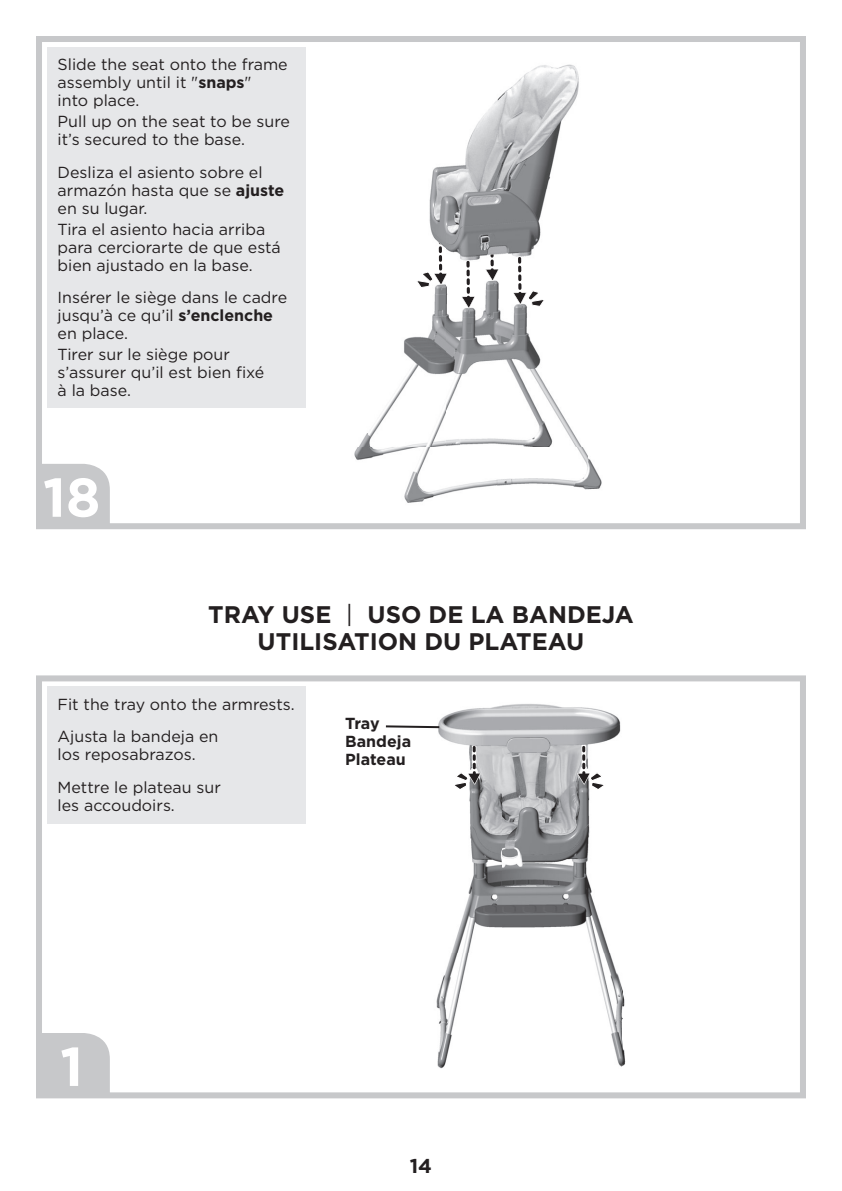
<style>
.page{position:relative;width:842px;height:1191px;background:#fff}
.page>*{position:absolute;margin:0;border:0;box-sizing:border-box;transform-origin:0 0}
.t1{font:700 54.6px "Gotham";color:#fff}
.t2{font:700 24px/27px "Gotham";color:#231f20;text-align:center}
.t3{font:700 20px "Gotham";color:#231f20}
.t4{font:16px/18px "Gotham";color:#231f20}
.t5{font:700 16px/18px "Gotham";color:#231f20}
.s1{font-weight:700}
.s2{font-weight:400}
</style>
<div class="page">
<img style="left:436px;top:704px;width:190px;height:365px">
<svg style="left:451px;top:745px;width:30px;height:46px"></svg>
<svg style="left:577px;top:744px;width:30px;height:47px"></svg>
<svg style="left:385px;top:724px;width:56px;height:5px"></svg>
<svg style="left:36px;top:1033px;width:81px;height:66px;background:#cecfd1"></svg>
<div style="left:36px;top:675px;width:770px;height:423px;border:6px solid #c7c8ca"></div>
<div style="left:47px;top:686px;width:258px;height:138px;background:#e6e7e9"></div>
<img style="left:305px;top:60px;width:297px;height:443px">
<svg style="left:461px;top:262px;width:14px;height:46px"></svg>
<svg style="left:485px;top:254px;width:14px;height:27px"></svg>
<svg style="left:513px;top:258px;width:33px;height:49px"></svg>
<svg style="left:415px;top:240px;width:32px;height:48px"></svg>
<svg style="left:36px;top:464px;width:81px;height:66px;background:#cecfd1"></svg>
<div style="left:36px;top:36px;width:770px;height:493px;border:6px solid #c7c8ca"></div>
<div style="left:47px;top:47px;width:258px;height:360px;background:#e6e7e9"></div>
<p class="t4" style="left:58px;top:57px;width:232px">Slide the seat onto the frame assembly until it "<span class="s1">snaps</span>"<br>into place.</p>
<p class="t4" style="left:58px;top:114px;width:234px">Pull up on the seat to be sure it’s secured to the base.</p>
<p class="t4" style="left:58px;top:164px;width:228px">Desliza el asiento sobre el armazón hasta que se <span class="s1">ajuste </span>en su lugar.</p>
<p class="t4" style="left:58px;top:221px;width:225px">Tira el asiento hacia arriba para cerciorarte de que está bien ajustado en la base.</p>
<p class="t4" style="left:58px;top:289px;width:231px">Insérer le siège dans le cadre jusqu’à ce qu’il <span class="s1">s’enclenche </span>en place.</p>
<p class="t4" style="left:58px;top:346px;width:208px">Tirer sur le siège pour s’assurer qu’il est bien fixé à la base.</p>
<h1 class="t1" style="left:43px;top:478px;width:59px">18</h1>
<h2 class="t2" style="left:208px;top:603px;width:427px">TRAY USE <span class="s2">|</span> USO DE LA BANDEJA<br>UTILISATION DU PLATEAU</h2>
<p class="t4" style="left:58px;top:689px;width:239px;line-height:32.4px">Fit the tray onto the armrests.<br>Ajusta la bandeja en</p>
<p class="t4" style="left:58px;top:739px;width:165px;line-height:32.4px">los reposabrazos.<br>Mettre le plateau sur</p>
<p class="t4" style="left:58px;top:797px;width:119px">les accoudoirs.</p>
<p class="t5" style="left:345px;top:715px;width:67px">Tray<br>Bandeja<br>Plateau</p>
<h1 class="t1" style="left:60px;top:1047px;width:25px">1</h1>
<p class="t3" style="left:410px;top:1159px;width:24px">14</p>
</div>
